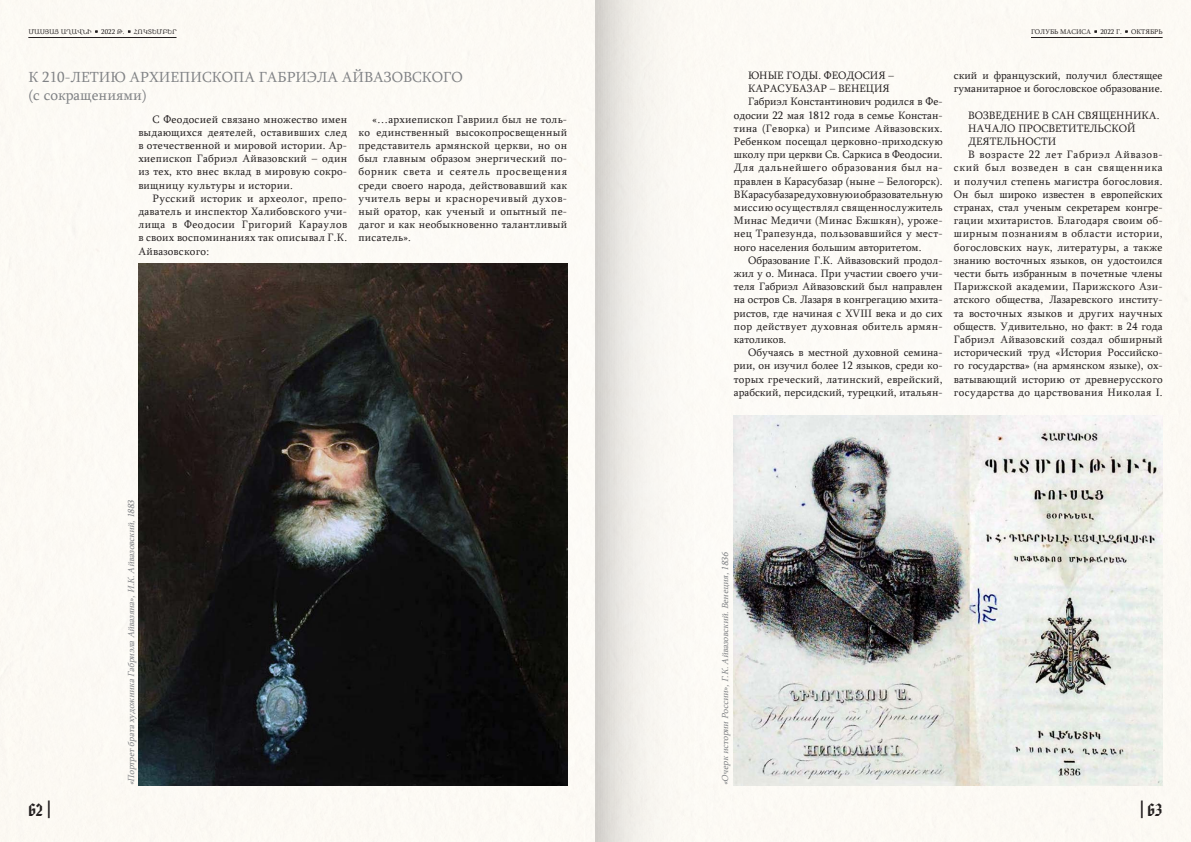
<style>
.page{position:relative;width:1191px;height:842px;background:#fff}
.page>*{position:absolute;margin:0;border:0;box-sizing:border-box;transform-origin:0 0}
.t1{font:22px "American Text BT";color:#231f20}
.t2{font:15px/18px "Sylfaen";color:#808285}
.t3{font:11px/13.2px "Sylfaen";color:#231f20;text-align:justify}
.t4{font:11px "Sylfaen";letter-spacing:.02em;color:#231f20}
.t5{font:11px "Sylfaen";letter-spacing:.03em;color:#231f20}
.t6{font:11px "Sylfaen";letter-spacing:.06em;color:#231f20}
.t7{font:11px "Sylfaen";letter-spacing:.05em;color:#231f20}
.t8{font:11px "Sylfaen";letter-spacing:.04em;color:#231f20}
.t9{font:italic 9px "Sylfaen";color:#808285}
.t10{font:7px "Sylfaen";color:#231f20}
.s1{font-size:6.1px}
.s2{font-size:17.6px}
</style>
<div class="page">
<div style="left:0;top:0;width:595px;height:842px;background:#fcfaf5"></div>
<hr style="left:28px;top:37px;width:148px;height:1px;background:#231f20">
<img style="left:138px;top:264px;width:429px;height:521px">
<svg style="left:595px;top:0;width:596px;height:842px;fill:#fbf9f4"></svg>
<p class="t10" style="left:28px;top:26px;width:150px">ՄԱՍՅԱՑ ԱՂԱՎՆԻ <span class="s1">▪</span> 2022 Թ. <span class="s1">▪</span> ՀՈԿՏԵՄԲԵՐ</p>
<h2 class="t2" style="left:28px;top:68px;width:436px">К 210-ЛЕТИЮ АРХИЕПИСКОПА ГАБРИЭЛА АЙВАЗОВСКОГО (с сокращениями)</h2>
<p class="t3" style="left:138px;top:112px;width:210px;text-indent:14px">С Феодосией связано множество имен выдающихся деятелей, оставивших след в отечественной и мировой истории. Ар&shy;хиепископ Габриэл Айвазовский – один из тех, кто внес вклад в мировую сокро&shy;вищницу культуры и истории.</p>
<p class="t3" style="left:138px;top:191px;width:210px;text-indent:14px">Русский историк и археолог, препо&shy;даватель и инспектор Халибовского учи&shy;лища в Феодосии Григорий Караулов в своих воспоминаниях так описывал Г.К.<br>Айвазовского:</p>
<p class="t3" style="left:358px;top:112px;width:210px;text-indent:14px">«…архиепископ Гавриил был не толь&shy;ко единственный высокопросвещенный представитель армянской церкви, но он был главным образом энергический по&shy;борник света и сеятель просвещения среди своего народа, действовавший как учитель веры и красноречивый духов&shy;ный оратор, как ученый и опытный пе&shy;дагог и как необыкновенно талантливый писатель».</p>
<p class="t9" style="left:125px;top:785px;width:289px;rotate:-90deg">«ПортретбратахудожникаГабриэлаАйвазяна»,И.К.Айвазовский,1883</p>
<p class="t10" style="left:1031px;top:26px;width:133px">ГОЛУБЬ МАСИСА <span class="s1">▪</span> 2022 Г. <span class="s1">▪</span> ОКТЯБРЬ</p>
<p class="t3" style="left:748px;top:68px;width:147px">ЮНЫЕ ГОДЫ. ФЕОДОСИЯ –</p>
<p class="t3" style="left:748px;top:82px;width:143px">КАРАСУБАЗАР – ВЕНЕЦИЯ</p>
<p class="t3" style="left:748px;top:95px;width:196px">Габриэл Константинович родился в Фе-</p>
<p class="t3" style="left:734px;top:108px;width:210px">одосии 22 мая 1812 года в семье Констан-</p>
<p class="t5" style="left:734px;top:121px;width:210px">тина (Геворка) и Рипсиме Айвазовских.</p>
<p class="t3" style="left:734px;top:134px;width:210px">Ребенком посещал церковно-приходскую</p>
<p class="t3" style="left:734px;top:148px;width:210px">школу при церкви Св. Саркиса в Феодосии.</p>
<p class="t7" style="left:734px;top:160px;width:210px">Для дальнейшего образования был на-</p>
<p class="t3" style="left:734px;top:174px;width:210px">правлен в Карасубазар (ныне – Белогорск).</p>
<p class="t3" style="left:734px;top:187px;width:210px">В Карасубазаре духовную и образовательную</p>
<p class="t4" style="left:734px;top:200px;width:210px">миссию осуществлял священнослужитель</p>
<p class="t4" style="left:734px;top:213px;width:210px">Минас Медичи (Минас Бжшкян), уроже-</p>
<p class="t4" style="left:734px;top:226px;width:210px">нец Трапезунда, пользовавшийся у мест-</p>
<p class="t3" style="left:734px;top:240px;width:189px">ного населения большим авторитетом.</p>
<p class="t3" style="left:748px;top:253px;width:196px">Образование Г.К. Айвазовский продол-</p>
<p class="t3" style="left:734px;top:266px;width:210px">жил у о. Минаса. При участии своего учи-</p>
<p class="t3" style="left:734px;top:280px;width:210px">теля Габриэл Айвазовский был направлен</p>
<p class="t3" style="left:734px;top:293px;width:210px">на остров Св. Лазаря в конгрегацию мхита-</p>
<p class="t3" style="left:734px;top:306px;width:210px">ристов, где начиная с XVIII века и до сих</p>
<p class="t5" style="left:734px;top:319px;width:210px">пор действует духовная обитель армян-</p>
<p class="t3" style="left:734px;top:332px;width:54px">католиков.</p>
<p class="t3" style="left:748px;top:346px;width:196px">Обучаясь в местной духовной семина-</p>
<p class="t3" style="left:734px;top:359px;width:210px">рии, он изучил более 12 языков, среди ко-</p>
<p class="t4" style="left:734px;top:371px;width:210px">торых греческий, латинский, еврейский,</p>
<p class="t3" style="left:734px;top:385px;width:210px">арабский, персидский, турецкий, итальян-</p>
<p class="t3" style="left:954px;top:68px;width:210px">ский и французский, получил блестящее гуманитарное и богословское образование.</p>
<p class="t3" style="left:968px;top:108px;width:193px">ВОЗВЕДЕНИЕ В САН СВЯЩЕННИКА.</p>
<p class="t3" style="left:968px;top:121px;width:169px">НАЧАЛО ПРОСВЕТИТЕЛЬСКОЙ</p>
<p class="t3" style="left:968px;top:134px;width:90px">ДЕЯТЕЛЬНОСТИ</p>
<p class="t6" style="left:968px;top:147px;width:196px">В возрасте 22 лет Габриэл Айвазов-</p>
<p class="t6" style="left:954px;top:160px;width:210px">ский был возведен в сан священника</p>
<p class="t4" style="left:954px;top:173px;width:210px">и получил степень магистра богословия.</p>
<p class="t3" style="left:954px;top:187px;width:210px">Он был широко известен в европейских</p>
<p class="t3" style="left:954px;top:200px;width:210px">странах, стал ученым секретарем конгре-</p>
<p class="t4" style="left:954px;top:213px;width:210px">гации мхитаристов. Благодаря своим об-</p>
<p class="t8" style="left:954px;top:226px;width:210px">ширным познаниям в области истории,</p>
<p class="t4" style="left:954px;top:239px;width:210px">богословских наук, литературы, а также</p>
<p class="t3" style="left:954px;top:253px;width:210px">знанию восточных языков, он удостоился</p>
<p class="t3" style="left:954px;top:266px;width:210px">чести быть избранным в почетные члены</p>
<p class="t5" style="left:954px;top:279px;width:210px">Парижской академии, Парижского Ази-</p>
<p class="t3" style="left:954px;top:293px;width:210px">атского общества, Лазаревского институ-</p>
<p class="t4" style="left:954px;top:305px;width:210px">та восточных языков и других научных</p>
<p class="t3" style="left:954px;top:319px;width:210px">обществ. Удивительно, но факт: в 24 года</p>
<p class="t4" style="left:954px;top:332px;width:210px">Габриэл Айвазовский создал обширный</p>
<p class="t3" style="left:954px;top:346px;width:210px">исторический труд «История Российско-</p>
<p class="t3" style="left:954px;top:359px;width:210px">го государства» (на армянском языке), ох-</p>
<p class="t3" style="left:954px;top:372px;width:210px">ватывающий историю от древнерусского</p>
<p class="t5" style="left:954px;top:385px;width:210px">государства до царствования Николая I.</p>
<p class="t9" style="left:719px;top:785px;width:236px;rotate:-90deg">«Очерк истории России»,Г.К.Айвазовский.Венеция,1836</p>
<h1 class="t1" style="left:28px;top:795px;width:28px">62<span class="s2">|</span></h1>
<h1 class="t1" style="left:1136px;top:795px;width:28px"><span class="s2">|</span>63</h1>
</div>
